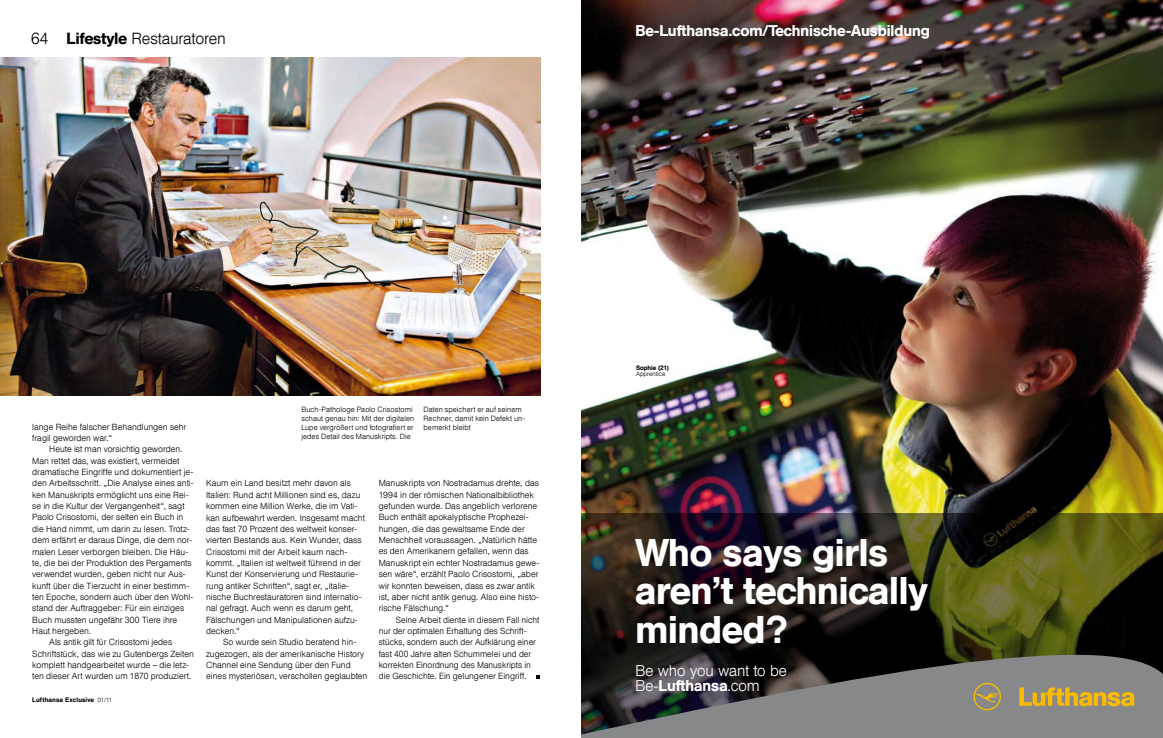
<style>
.page{position:relative;width:1163px;height:738px;background:#fff}
.page>*{position:absolute;margin:0;border:0;box-sizing:border-box;transform-origin:0 0}
.t1{font:500 38.4px/38.3px "Lufthansa";color:#fff}
.t2{font:300 16px "Helvetica DLHCGH";letter-spacing:-.01em;color:#000}
.t3{font:500 15.5px "Lufthansa";color:#fff}
.t4{font:300 15.5px/14.9px "Lufthansa";color:#fff}
.t5{font:300 8.8px/11.3px "Helvetica DLHCGH";letter-spacing:.01em;color:#000}
.t6{font:300 7.5px/9px "Helvetica DLHCGH";letter-spacing:.015em;color:#000}
.t7{font:500 6.5px "Helvetica DLHCGH";letter-spacing:.04em;color:#000}
.t8{font:500 6.4px "Lufthansa";color:#000}
.t9{font:300 6.4px "Lufthansa";color:#000}
.s1{font-weight:500}
.s2{font-weight:300;font-size:6px}
</style>
<div class="page">
<svg style="left:536px;top:675px;width:4px;height:4px"></svg>
<img style="left:0;top:58px;width:540px;height:337px">
<img style="left:581px;top:0;width:581px;height:654px">
<svg style="left:581px;top:654px;width:581px;height:83px;background:#616262"></svg>
<svg style="left:973px;top:682px;width:27px;height:27px"></svg>
<svg style="left:1019px;top:686px;width:115px;height:19px;background:#bc9f49"></svg>
<h2 class="t2" style="left:31px;top:29px;width:196px">64 <span class="s1">Lifestyle</span> Restauratoren</h2>
<h3 class="t3" style="left:635px;top:21px;width:296px">Be-Lufthansa.com/Technische-Ausbildung</h3>
<p class="t5" style="left:32px;top:421px;width:156px">lange Reihe falscher Behandlungen sehr fragil geworden war.“</p>
<p class="t5" style="left:49px;top:443px;width:135px">Heute ist man vorsichtig geworden.</p>
<p class="t5" style="left:32px;top:455px;width:148px">Man rettet das, was existiert, vermeidet</p>
<p class="t5" style="left:32px;top:466px;width:162px">dramatische Eingriffe und dokumentiert je-</p>
<p class="t5" style="left:32px;top:477px;width:163px">den Arbeitsschritt. „Die Analyse eines anti-</p>
<p class="t5" style="left:32px;top:489px;width:158px">ken Manuskripts ermöglicht uns eine Rei-</p>
<p class="t5" style="left:32px;top:500px;width:154px">se in die Kultur der Vergangenheit“, sagt</p>
<p class="t5" style="left:32px;top:511px;width:152px">Paolo Crisostomi, der selten ein Buch in</p>
<p class="t5" style="left:32px;top:523px;width:159px">die Hand nimmt, um darin zu lesen. Trotz-</p>
<p class="t5" style="left:32px;top:534px;width:161px">dem erfährt er daraus Dinge, die dem nor-</p>
<p class="t5" style="left:32px;top:545px;width:157px">malen Leser verborgen bleiben. Die Häu-</p>
<p class="t5" style="left:32px;top:557px;width:161px">te, die bei der Produktion des Pergaments</p>
<p class="t5" style="left:32px;top:568px;width:155px">verwendet wurden, geben nicht nur Aus-</p>
<p class="t5" style="left:32px;top:579px;width:158px">kunft über die Tierzucht in einer bestimm-</p>
<p class="t5" style="left:32px;top:591px;width:163px">ten Epoche, sondern auch über den Wohl-</p>
<p class="t5" style="left:32px;top:602px;width:153px">stand der Auftraggeber: Für ein einziges</p>
<p class="t5" style="left:32px;top:613px;width:146px">Buch mussten ungefähr 300 Tiere ihre</p>
<p class="t5" style="left:32px;top:625px;width:60px">Haut hergeben.</p>
<p class="t5" style="left:49px;top:636px;width:124px">Als antik gilt für Crisostomi jedes</p>
<p class="t5" style="left:32px;top:647px;width:163px">Schriftstück, das wie zu Gutenbergs Zeiten</p>
<p class="t5" style="left:32px;top:659px;width:158px">komplett handgearbeitet wurde – die letz-</p>
<p class="t5" style="left:32px;top:670px;width:161px">ten dieser Art wurden um 1870 produziert.</p>
<p class="t7" style="left:32px;top:695px;width:81px">Lufthansa Exclusive <span class="s2">01/11</span></p>
<p class="t6" style="left:301px;top:405px;width:114px">Buch-Pathologe Paolo Crisostomi schaut genau hin: Mit der digitalen Lupe vergrößert und fotografiert er jedes Detail des Manuskripts. Die</p>
<p class="t6" style="left:423px;top:405px;width:103px">Daten speichert er auf seinem<br>Rechner, damit kein Defekt un&shy;bemerkt bleibt</p>
<p class="t5" style="left:206px;top:477px;width:160px">Kaum ein Land besitzt mehr davon als Italien: Rund acht Millionen sind es, dazu kommen eine Million Werke, die im Vati&shy;kan aufbewahrt werden. Insgesamt macht das fast 70 Prozent des weltweit konser&shy;vierten Bestands aus. Kein Wunder, dass Crisostomi mit der Arbeit kaum nach&shy;kommt. „Italien ist weltweit führend in der Kunst der Konservierung und Restaurie&shy;rung antiker Schriften“, sagt er, „italie&shy;nische Buchrestauratoren sind internatio&shy;nal gefragt. Auch wenn es darum geht, Fälschungen und Manipulationen aufzu&shy;decken.“</p>
<p class="t5" style="left:206px;top:636px;width:163px;text-indent:17px">So wurde sein Studio beratend hin&shy;zugezogen, als der amerikanische History Channel eine Sendung über den Fund eines mysteriösen, verschollen geglaubten</p>
<p class="t5" style="left:379px;top:477px;width:162px">Manuskripts von Nostradamus drehte, das 1994 in der römischen Nationalbibliothek gefunden wurde. Das angeblich verlorene Buch enthält apokalyptische Prophezei&shy;hungen, die das gewaltsame Ende der Menschheit voraussagen. „Natürlich hätte es den Amerikanern gefallen, wenn das Manuskript ein echter Nostradamus gewe&shy;sen wäre“, erzählt Paolo Crisostomi, „aber wir konnten beweisen, dass es zwar antik ist, aber nicht antik genug. Also eine histo&shy;rische Fälschung.“</p>
<p class="t5" style="left:379px;top:613px;width:162px;text-indent:17px">Seine Arbeit diente in diesem Fall nicht nur der optimalen Erhaltung des Schrift&shy;stücks, sondern auch der Aufklärung einer fast 400 Jahre alten Schum melei und der korrekten Einordnung des Manuskripts in die Geschichte. Ein gelungener Eingriff.</p>
<p class="t8" style="left:636px;top:363px;width:34px">Sophie (21)</p>
<p class="t9" style="left:636px;top:370px;width:31px">Apprentice</p>
<h1 class="t1" style="left:635px;top:533px;width:294px">Who says girls aren’t technically minded?</h1>
<h3 class="t4" style="left:635px;top:662px;width:153px">Be who you want to be<br>Be-<span class="s1">Lufthansa</span>.com</h3>
</div>
